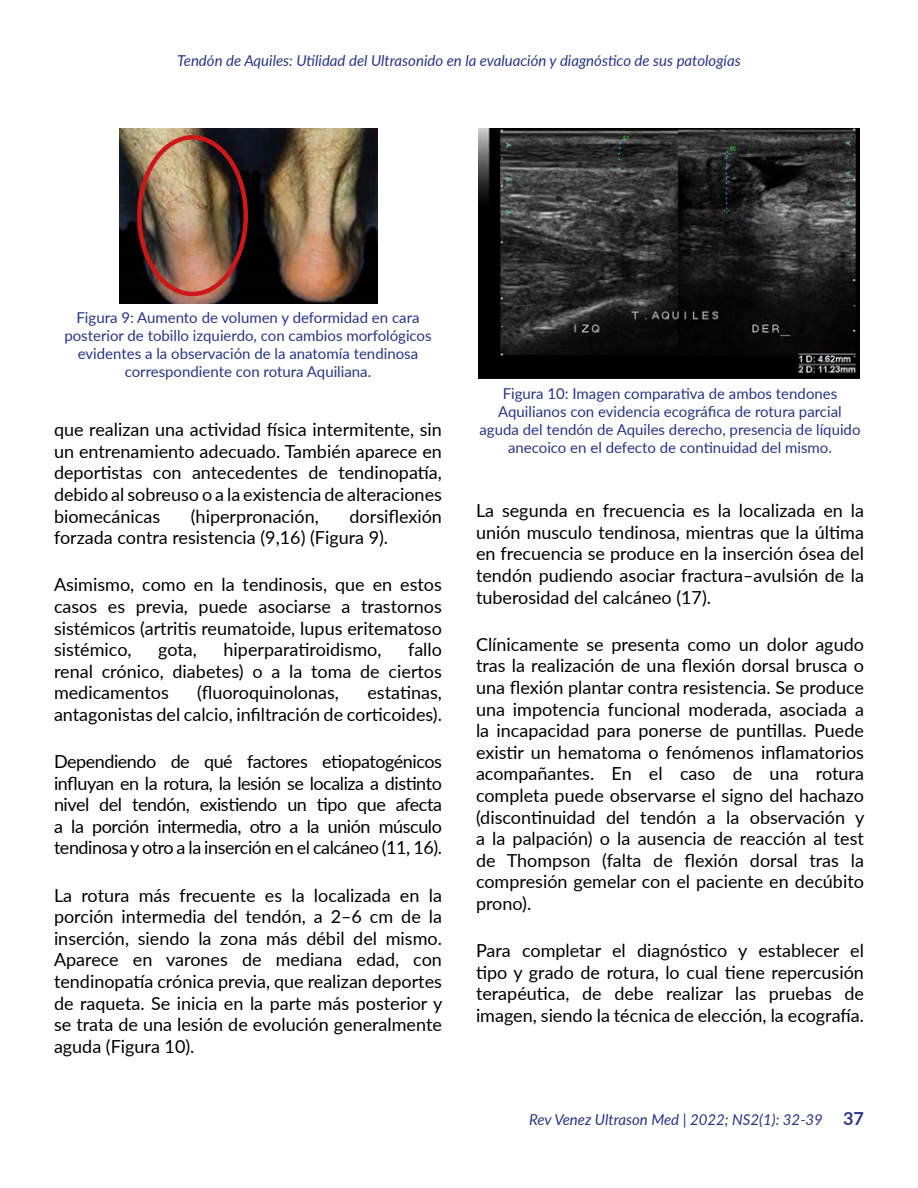
<style>
.page{position:relative;width:918px;height:1188px;background:#fff}
.page>*{position:absolute;margin:0;border:0;box-sizing:border-box;transform-origin:0 0}
.t1{font:18px/21.6px "Lato";color:#000;text-align:justify}
.t2{font:15px/18px "Lato";color:#283583;text-align:center}
.t3{font:italic 15px "Lato";color:#283583}
.s1{font-weight:700;font-style:normal;font-size:18px}
</style>
<div class="page">
<img style="left:119px;top:128px;width:258px;height:176px">
<div style="left:137px;top:135px;width:111px;height:161px;border:4px solid #cd1719;border-radius:50%"></div>
<img style="left:479px;top:128px;width:380px;height:251px">
<p class="t3" style="left:177px;top:50px;width:565px">Tendón de Aquiles: Utilidad del Ultrasonido en la evaluación y diagnóstico de sus patologías</p>
<p class="t2" style="left:64px;top:308px;width:369px">Figura 9: Aumento de volumen y deformidad en cara posterior de tobillo izquierdo, con cambios morfológicos evidentes a la observación de la anatomía tendinosa correspondiente con rotura Aquiliana.</p>
<p class="t1" style="left:54px;top:418px;width:389px">que realizan una actividad física intermitente, sin un entrenamiento adecuado. También aparece en deportistas con antecedentes de tendinopatía, debido al sobreuso o a la existencia de alteraciones biomecánicas</p>
<p class="t1" style="left:191px;top:505px;width:130px">(hiperpronación,</p>
<p class="t1" style="left:54px;top:505px;width:389px;text-indent:296px">dorsiflexión forzada contra resistencia (9,16) (Figura 9).</p>
<p class="t1" style="left:54px;top:573px;width:389px">Asimismo, como en la tendinosis, que en estos casos es previa, puede asociarse a trastornos sistémicos (artritis reumatoide, lupus eritematoso sistémico,</p>
<p class="t1" style="left:54px;top:638px;width:389px;text-indent:354px">fallo renal crónico, diabetes) o a la toma de ciertos medicamentos</p>
<p class="t1" style="left:158px;top:638px;width:40px">gota,</p>
<p class="t1" style="left:224px;top:638px;width:159px">hiperparatiroidismo,</p>
<p class="t1" style="left:197px;top:681px;width:143px">(fluoroquinolonas,</p>
<p class="t1" style="left:54px;top:681px;width:389px;text-align:right">estatinas,<br>antagonistas del calcio, infiltración de corticoides).</p>
<p class="t1" style="left:54px;top:750px;width:389px">Dependiendo de qué factores etiopatogénicos influyan en la rotura, la lesión se localiza a distinto nivel del tendón, existiendo un tipo que afecta a la porción intermedia, otro a la unión músculo tendinosa y otro a la inserción en el calcáneo (11, 16).</p>
<p class="t1" style="left:54px;top:884px;width:390px">La rotura más frecuente es la localizada en la porción intermedia del tendón, a 2–6 cm de la inserción, siendo la zona más débil del mismo.<br>Aparece en varones de mediana edad, con tendinopatía crónica previa, que realizan deportes de raqueta. Se inicia en la parte más posterior y se trata de una lesión de evolución generalmente aguda (Figura 10).</p>
<p class="t2" style="left:479px;top:384px;width:383px">Figura 10: Imagen comparativa de ambos tendones Aquilianos con evidencia ecográfica de rotura parcial aguda del tendón de Aquiles derecho, presencia de líquido anecoico en el defecto de continuidad del mismo.</p>
<p class="t1" style="left:476px;top:499px;width:389px">La segunda en frecuencia es la localizada en la unión musculo tendinosa, mientras que la última en frecuencia se produce en la inserción ósea del tendón pudiendo asociar fractura–avulsión de la tuberosidad del calcáneo (17).</p>
<p class="t1" style="left:476px;top:633px;width:390px">Clínicamente se presenta como un dolor agudo tras la realización de una flexión dorsal brusca o una flexión plantar contra resistencia. Se produce una impotencia funcional moderada, asociada a la incapacidad para ponerse de puntillas. Puede existir un hematoma o fenómenos inflamatorios acompañantes. En el caso de una rotura completa puede observarse el signo del hachazo (discontinuidad del tendón a la observación y a la palpación) o la ausencia de reacción al test de Thompson (falta de flexión dorsal tras la compresión gemelar con el paciente en decúbito prono).</p>
<p class="t1" style="left:476px;top:939px;width:389px">Para completar el diagnóstico y establecer el tipo y grado de rotura, lo cual tiene repercusión terapéutica, de debe realizar las pruebas de imagen, siendo la técnica de elección, la ecografía.</p>
<p class="t3" style="left:529px;top:1109px;width:336px">Rev Venez Ultrason Med | 2022; NS2(1): 32-39 <span class="s1">37</span></p>
</div>
